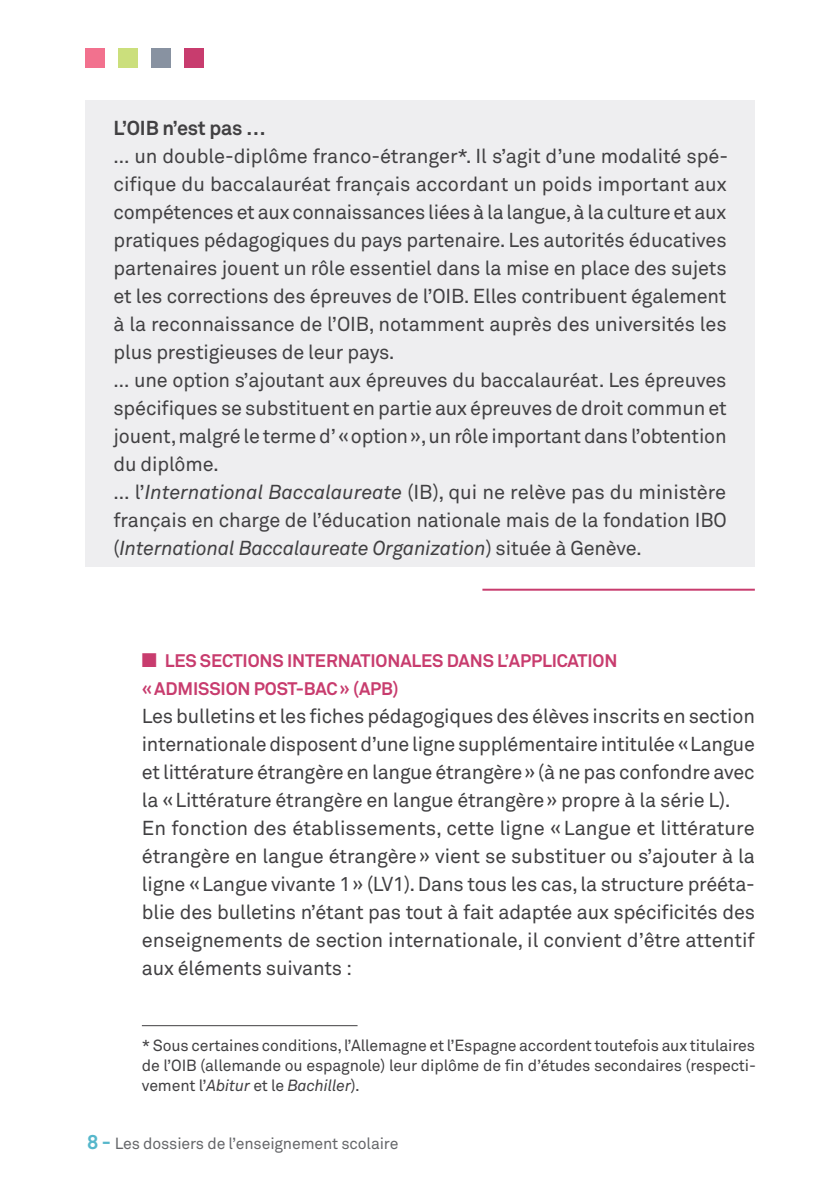
<style>
.page{position:relative;width:840px;height:1191px;background:#fff}
.page>*{position:absolute;margin:0;border:0;box-sizing:border-box;transform-origin:0 0}
.t1{font:20px/28px "Akkurat";letter-spacing:-.01em;color:#414042}
.t2{font:700 20px "Akkurat";color:#414042}
.t3{font:700 18px/28px "Akkurat";letter-spacing:-.01em;color:#c83c6e}
.t4{font:16px/20px "Akkurat";letter-spacing:-.01em;color:#414042;text-align:justify}
.t5{font:16px "Akkurat";letter-spacing:-.01em;color:#656669}
.s1{font-style:italic}
.s2{font-weight:700;font-size:20px;color:#56b7cb}
</style>
<div class="page">
<div style="left:85px;top:101px;width:669px;height:466px;background:#eeeef0"></div>
<hr style="left:482px;top:588px;width:272px;height:2px;background:#c83c6e">
<hr style="left:142px;top:1025px;width:215px;height:1px;background:#414042">
<div style="left:85px;top:49px;width:19px;height:19px;background:#f2718e"></div>
<div style="left:118px;top:49px;width:19px;height:19px;background:#cbdf7c"></div>
<div style="left:151px;top:49px;width:19px;height:19px;background:#8892a1"></div>
<div style="left:184px;top:49px;width:20px;height:19px;background:#c83c6e"></div>
<p class="t2" style="left:113px;top:115px;width:25px">L’OIB</p>
<p class="t2" style="left:162px;top:115px;width:105px">N’EST PAS …</p>
<p class="t1" style="left:113px;top:142px;width:615px">… un double-diplôme franco-étranger*. Il s’agit d’une modalité spé&shy;cifique du baccalauréat français accordant un poids important aux compétences et aux connaissances liées à la langue, à la culture et aux pratiques pédagogiques du pays partenaire. Les autorités éducatives partenaires jouent un rôle essentiel dans la mise en place des sujets et les corrections des épreuves de l’OIB. Elles contribuent également à la reconnaissance de l’OIB, notamment auprès des universités les plus prestigieuses de leur pays.<br>… une option s’ajoutant aux épreuves du baccalauréat. Les épreuves spécifiques se substituent en partie aux épreuves de droit commun et jouent, malgré le terme d’ «option», un rôle important dans l’obtention du diplôme.<br>… l’<span class="s1">International Baccalaureate</span> (IB), qui ne relève pas du ministère français en charge de l’éducation nationale mais de la fondation IBO (<span class="s1">International Baccalaureate Organization</span>) située à Genève.</p>
<p class="t3" style="left:142px;top:646px;width:477px">■ LES SECTIONS INTERNATIONALES DANS L’APPLICATION « ADMISSION POST-BAC» (APB</p>
<p class="t3" style="left:393px;top:674px;width:7px">)</p>
<p class="t1" style="left:142px;top:702px;width:614px">Les bulletins et les fiches pédagogiques des élèves inscrits en section internationale disposent d’une ligne supplémentaire intitulée «Langue et littérature étrangère en langue étrangère» (à ne pas confondre avec la «Littérature étrangère en langue étrangère» propre à la série L).<br>En fonction des établissements, cette ligne «Langue et littérature étrangère en langue étrangère» vient se substituer ou s’ajouter à la ligne «Langue vivante 1» (LV1). Dans tous les cas, la structure prééta&shy;blie des bulletins n’étant pas tout à fait adaptée aux spécificités des enseignements de section internationale, il convient d’être attentif aux éléments suivants :</p>
<p class="t4" style="left:142px;top:1035px;width:615px">* Sous certaines conditions, l’Allemagne et l’Espagne accordent toutefois aux titulaires de l’OIB (allemande ou espagnole) leur diplôme de fin d’études secondaires (respecti&shy;vement l’<span class="s1">Abitur</span> et le <span class="s1">Bachiller</span>).</p>
<p class="t5" style="left:87px;top:1133px;width:313px"><span class="s2">8 -</span> Les dossiers de l’enseignement scolaire</p>
</div>
